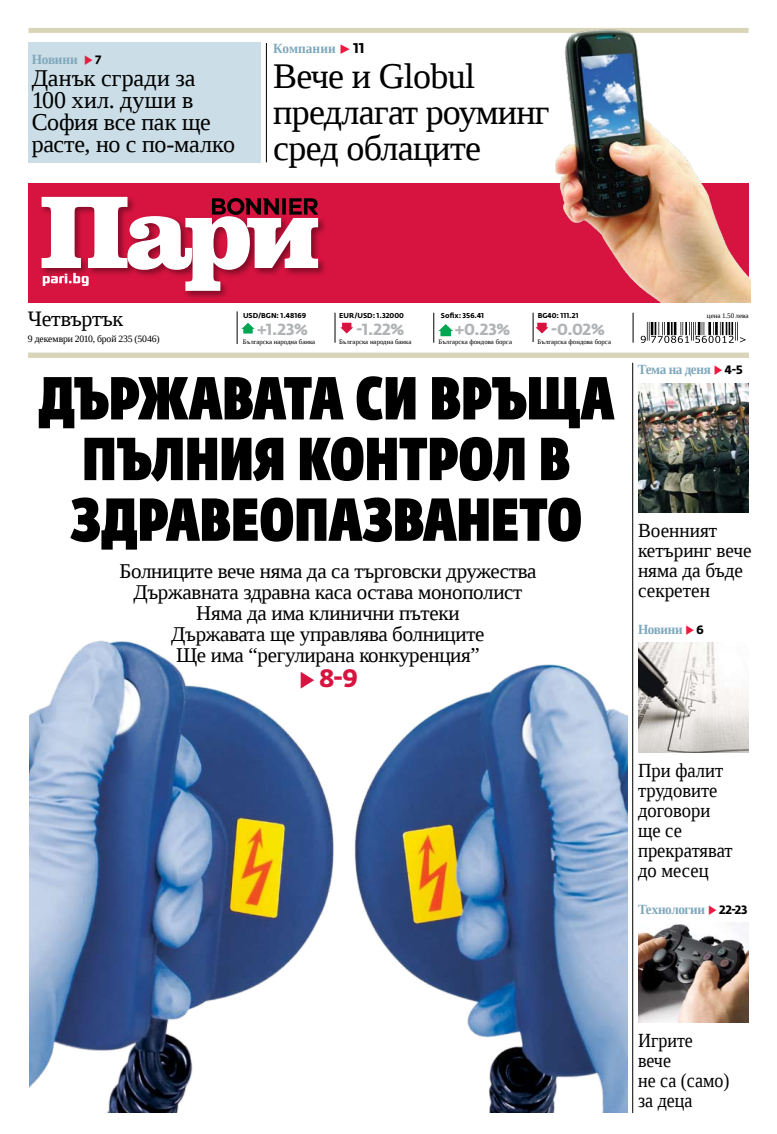
<style>
.page{position:relative;width:777px;height:1134px;background:#fff}
.page>*{position:absolute;margin:0;border:0;box-sizing:border-box;transform-origin:0 0}
.t1{font:60px/60.7px "Fedra Sans Dis Pro Heavy Cond";letter-spacing:.01em;color:#000;text-align:center}
.t2{font:36px/36px "Liberation Serif";letter-spacing:-.02em;color:#000}
.t3{font:700 25px "Fedra Sans Alt Pro";color:#d71440}
.t4{font:24px/22px "Liberation Serif";letter-spacing:-.005em;color:#000}
.t5{font:22px "Liberation Serif";letter-spacing:-.01em;color:#000}
.t6{font:21px/21px "Liberation Serif";letter-spacing:-.015em;color:#000;text-align:center}
.t7{font:20px/20px "Liberation Serif";color:#000;scale:.93 1}
.t8{font:20px/20px "Liberation Serif";color:#000;scale:.96 1}
.t9{font:20px/20px "Liberation Serif";color:#000;scale:.9 1}
.t10{font:700 16px "Fedra Sans Alt Pro";letter-spacing:-.01em;color:#b1b4b6}
.t11{font:700 14px "Liberation Serif";letter-spacing:-.02em;color:#7fa8bc;scale:.94 1}
.t12{font:700 14px "Liberation Serif";letter-spacing:.005em;color:#7fa8bc;scale:.95 1}
.t13{font:700 14px "Liberation Serif";letter-spacing:-.02em;color:#7fa8bc;scale:.95 1}
.t14{font:9.7px "Liberation Serif";letter-spacing:-.02em;color:#000}
.t15{font:700 7px "Fedra Sans Alt Pro";color:#000}
.t16{font:7px "Liberation Serif";letter-spacing:.005em;color:#000}
.t17{font:6.8px "Liberation Serif";color:#000}
.s1{font-family:"Fedra Sans Alt Pro";color:#ed1941}
.s2{font-family:"Fedra Sans Alt Pro";font-size:12px;color:#000}
.s3{font-family:"Fedra Sans Alt Pro";color:#000}
</style>
<div class="page">
<div style="left:28px;top:183px;width:720px;height:120px;background:#d71440"></div>
<div style="left:39px;top:194px;width:99px;height:84px;background:#000;opacity:.4"></div>
<div style="left:183px;top:214px;width:76px;height:86px;background:#000;opacity:.4"></div>
<div style="left:245px;top:215px;width:83px;height:62px;background:#000;opacity:.4"></div>
<svg style="left:42px;top:194px;width:276px;height:97px"></svg>
<div style="left:28px;top:28px;width:720px;height:5px;background:#d8d5b9"></div>
<hr style="left:433px;top:313px;width:1px;height:30px;background:#000">
<hr style="left:335px;top:313px;width:1px;height:30px;background:#000">
<hr style="left:237px;top:311px;width:1px;height:33px;background:#000">
<svg style="left:640px;top:323px;width:105px;height:20px"></svg>
<hr style="left:633px;top:313px;width:1px;height:30px;background:#000">
<svg style="left:340px;top:323px;width:13px;height:11px"></svg>
<svg style="left:241px;top:323px;width:13px;height:11px"></svg>
<div style="left:28px;top:353px;width:721px;height:5px;background:#d8d5b9"></div>
<hr style="left:266px;top:43px;width:1px;height:119px;background:#000">
<div style="left:28px;top:43px;width:233px;height:120px;background:#cbdde6"></div>
<svg style="left:438px;top:324px;width:15px;height:12px"></svg>
<hr style="left:632px;top:363px;width:1px;height:750px;background:#000">
<svg style="left:533px;top:313px;width:15px;height:29px"></svg>
<img style="left:638px;top:383px;width:110px;height:130px">
<img style="left:29px;top:640px;width:598px;height:473px">
<img style="left:638px;top:923px;width:110px;height:99px">
<img style="left:555px;top:28px;width:195px;height:275px">
<img style="left:638px;top:643px;width:110px;height:110px">
<p class="t13" style="left:32px;top:50px;width:75px">Новини <span class="s1">▶</span> <span class="s2">7</span></p>
<p class="t4" style="left:32px;top:67px;width:205px">Данък сгради за<br>100 хил. души в<br>София все пак ще расте, но с по-малко</p>
<p class="t12" style="left:273px;top:38px;width:98px">Компании <span class="s1">▶</span> <span class="s3">11</span></p>
<p class="t2" style="left:273px;top:57px;width:278px">Вече и Globul предлагат роуминг сред облаците</p>
<p class="t5" style="left:28px;top:305px;width:97px">Четвъртък</p>
<p class="t14" style="left:28px;top:333px;width:133px">9 декември 2010, брой 235 (5046)</p>
<p class="t15" style="left:441px;top:311px;width:45px">Sofix: 356.41</p>
<p class="t10" style="left:455px;top:320px;width:57px">+0.23%</p>
<p class="t17" style="left:438px;top:338px;width:75px">Българска фондова борса</p>
<p class="t15" style="left:243px;top:311px;width:64px">USD/BGN: 1.48169</p>
<p class="t16" style="left:707px;top:311px;width:43px">цена 1.50 лева</p>
<p class="t10" style="left:257px;top:320px;width:52px">+1.23%</p>
<p class="t17" style="left:243px;top:338px;width:74px">Българска народна банка</p>
<p class="t15" style="left:339px;top:311px;width:66px">EUR/USD: 1.32000</p>
<p class="t10" style="left:356px;top:320px;width:49px">-1.22%</p>
<p class="t17" style="left:339px;top:338px;width:74px">Българска народна банка</p>
<p class="t15" style="left:538px;top:311px;width:42px">BG40: 111.21</p>
<p class="t10" style="left:551px;top:320px;width:55px">-0.02%</p>
<p class="t17" style="left:537px;top:338px;width:75px">Българска фондова борса</p>
<p class="t1" style="left:38px;top:363px;width:577px">Държавата си връща пълния контрол в<br>Здравеопазването</p>
<p class="t6" style="left:119px;top:560px;width:418px">Болниците вече няма да са търговски дружества Държавната здравна каса остава монополист Няма да има клинични пътеки<br>Държавата ще управлява болниците<br>Ще има “регулирана конкуренция”</p>
<p class="t3" style="left:298px;top:662px;width:61px">▶ 8-9</p>
<p class="t11" style="left:638px;top:359px;width:113px">Тема на деня <span class="s1">▶</span> <span class="s2">4-5</span></p>
<p class="t8" style="left:638px;top:520px;width:120px">Военният кетъринг вече няма да бъде секретен</p>
<p class="t11" style="left:638px;top:619px;width:72px">Новини <span class="s1">▶</span> <span class="s2">6</span></p>
<p class="t7" style="left:638px;top:760px;width:103px">При фалит трудовите договори ще се прекратяват до месец</p>
<p class="t11" style="left:638px;top:899px;width:118px">Технологии <span class="s1">▶</span> <span class="s2">22-23</span></p>
<p class="t9" style="left:638px;top:1030px;width:103px">Игрите вече<br>не са (само) за деца</p>
</div>
